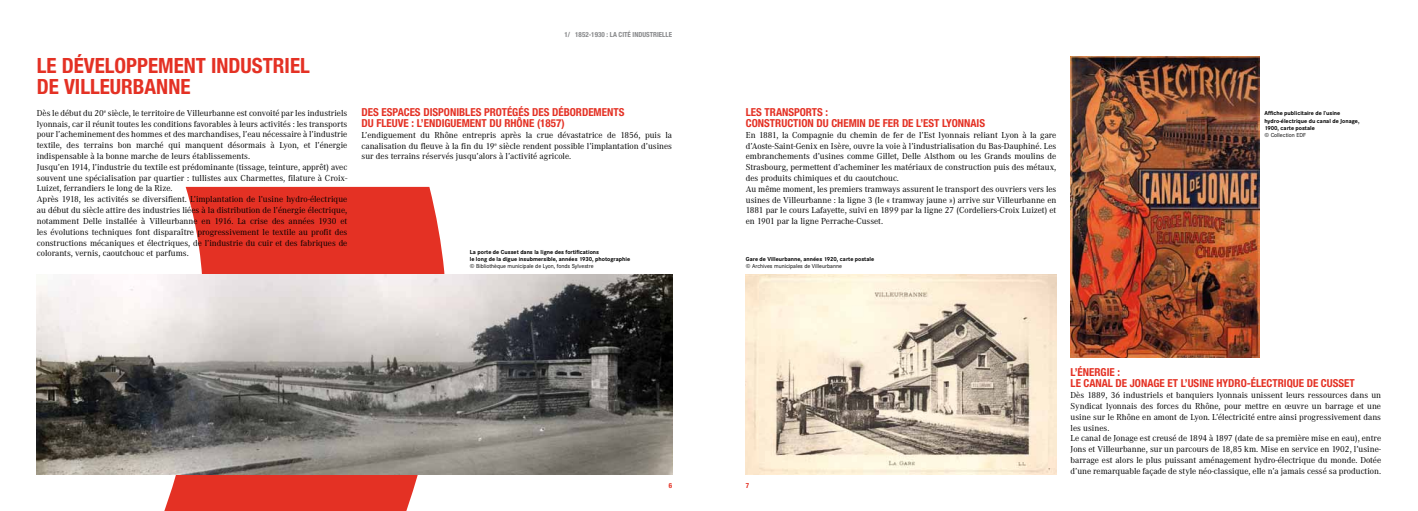
<style>
.page{position:relative;width:1418px;height:511px;background:#fff}
.page>*{position:absolute;margin:0;border:0;box-sizing:border-box;transform-origin:0 0}
.t1{font:700 condensed 21px "Helvetica Neue";color:#e43124}
.t2{font:700 condensed 11px "Helvetica Neue";color:#e43124}
.t3{font:9px/10.8px "Corporate A";color:#000}
.t4{font:700 condensed 7px "Helvetica Neue";color:#87888a}
.t5{font:700 condensed 7px "Helvetica Neue";color:#e43124}
.t6{font:700 6px/7.2px "Corporate S";color:#000}
.t7{font:6px "Corporate S";color:#000}
</style>
<div class="page">
<svg style="left:36px;top:187px;width:409px;height:323px;fill:#e43124"></svg>
<img style="left:37px;top:274px;width:635px;height:199px">
<img style="left:746px;top:274px;width:310px;height:199px">
<img style="left:1070px;top:57px;width:188px;height:300px">
<p class="t4" style="left:564px;top:30px;width:59px">1/ 1852-1930 : LA CITÉ</p>
<p class="t4" style="left:632px;top:30px;width:5px">INDUSTRIELLE</p>
<h1 class="t1" style="left:37px;top:53px;width:37px">LE DÉVELOPPEMENT</h1>
<h1 class="t1" style="left:211px;top:53px;width:11px">INDUSTRIEL</h1>
<h1 class="t1" style="left:37px;top:74px;width:50px">DE VILLEURBANNE</h1>
<p class="t3" style="left:37px;top:107px;width:312px">Dès le début du 20<sup>e</sup> siècle, le territoire de Villeurbanne est convoité par les industriels lyonnais, car il réunit toutes les conditions favorables à leurs activités : les transports pour l’acheminement des hommes et des marchandises, l’eau nécessaire à l’industrie textile, des terrains bon marché qui manquent désormais à Lyon, et l’énergie indispensable à la bonne marche de leurs établissements.<br>Jusqu’en 1914, l’industrie du textile est prédominante (tissage, teinture, apprêt) avec souvent une spécialisation par quartier : tullistes aux Charmettes, filature à Croix-Luizet, ferrandiers le long de la Rize.<br>Après 1918, les activités se diversifient. L’implantation de l’usine hydro-électrique au début du siècle attire des industries liées à la distribution de l’énergie électrique, notamment Delle installée à Villeurbanne en 1916. La crise des années 1930 et les évolutions techniques font disparaître progressivement le textile au profit des constructions mécaniques et électriques, de l’industrie du cuir et des fabriques de colorants, vernis, caoutchouc et parfums.</p>
<p class="t2" style="left:746px;top:105px;width:26px">LES TRANSPORTS</p>
<p class="t2" style="left:825px;top:105px;width:4px">:</p>
<p class="t2" style="left:361px;top:105px;width:27px">DES ESPACES</p>
<p class="t2" style="left:423px;top:105px;width:7px">DISPONIBLES</p>
<p class="t2" style="left:484px;top:105px;width:7px">PROTÉGÉS</p>
<p class="t2" style="left:532px;top:105px;width:7px">DES</p>
<p class="t2" style="left:552px;top:105px;width:7px">DÉBORDEMENTS</p>
<p class="t2" style="left:361px;top:116px;width:27px">DU FLEUVE</p>
<p class="t2" style="left:411px;top:116px;width:19px">: L’ENDIGUEMENT</p>
<p class="t2" style="left:489px;top:116px;width:77px">DU RHÔNE (1857)</p>
<p class="t3" style="left:361px;top:129px;width:312px;text-align:justify">L’endiguement du Rhône entrepris après la crue dévastatrice de 1856, puis la canalisation du fleuve à la fin du 19<sup>e</sup> siècle rendent possible l’implantation d’usines sur des terrains réservés jusqu’alors à l’activité agricole.</p>
<p class="t2" style="left:746px;top:116px;width:7px">CONSTRUCTION</p>
<p class="t2" style="left:816px;top:116px;width:22px">DU CHEMIN</p>
<p class="t2" style="left:868px;top:116px;width:90px">DE FER DE L’EST LYONNAIS</p>
<p class="t3" style="left:746px;top:129px;width:312px">En 1881, la Compagnie du chemin de fer de l’Est lyonnais reliant Lyon à la gare d’Aoste-Saint-Genix en Isère, ouvre la voie à l’industrialisation du Bas-Dauphiné. Les embranchements d’usines comme Gillet, Delle Alsthom ou les Grands moulins de Strasbourg, permettent d’acheminer les matériaux de construction puis des métaux, des produits chimiques et du caoutchouc.<br>Au même moment, les premiers tramways assurent le transport des ouvriers vers les usines de Villeurbanne : la ligne 3 (le « tramway jaune ») arrive sur Villeurbanne en 1881 par le cours Lafayette, suivi en 1899 par la ligne 27 (Cordeliers-Croix Luizet) et en 1901 par la ligne Perrache-Cusset.</p>
<p class="t6" style="left:470px;top:248px;width:162px">La porte de Cusset dans la ligne des fortifications<br>le long de la digue insubmersible, années 1930, photographie</p>
<p class="t7" style="left:470px;top:263px;width:125px">© Bibliothèque municipale de Lyon, fonds Sylvestre</p>
<p class="t6" style="left:746px;top:255px;width:130px">Gare de Villeurbanne, années 1920, carte postale</p>
<p class="t7" style="left:746px;top:263px;width:98px">© Archives municipales de Villeurbanne</p>
<p class="t6" style="left:1264px;top:110px;width:97px">Affiche publicitaire de l’usine hydro-électrique du canal de Jonage,<br>1900, carte postale</p>
<p class="t7" style="left:1264px;top:131px;width:43px">© Collection EDF</p>
<p class="t5" style="left:668px;top:481px;width:5px">6</p>
<p class="t5" style="left:746px;top:481px;width:5px">7</p>
<p class="t2" style="left:1070px;top:365px;width:14px">L’ÉNERGIE</p>
<p class="t2" style="left:1117px;top:365px;width:4px">:</p>
<p class="t2" style="left:1070px;top:376px;width:20px">LE CANAL</p>
<p class="t2" style="left:1115px;top:376px;width:27px">DE JONAGE</p>
<p class="t2" style="left:1167px;top:376px;width:27px">ET L’USINE</p>
<p class="t2" style="left:1216px;top:376px;width:41px">HYDRO-ÉLECTRIQUE</p>
<p class="t2" style="left:1306px;top:376px;width:27px">DE CUSSET</p>
<p class="t3" style="left:1070px;top:389px;width:312px">Dès 1889, 36 industriels et banquiers lyonnais unissent leurs ressources dans un Syndicat lyonnais des forces du Rhône, pour mettre en œuvre un barrage et une usine sur le Rhône en amont de Lyon. L’électricité entre ainsi progressivement dans les usines.<br>Le canal de Jonage est creusé de 1894 à 1897 (date de sa première mise en eau), entre Jons et Villeurbanne, sur un parcours de 18,85 km. Mise en service en 1902, l’usine&shy;barrage est alors le plus puissant aménagement hydro-électrique du monde. Dotée d’une remarquable façade de style néo-classique, elle n’a jamais cessé sa production.</p>
</div>
